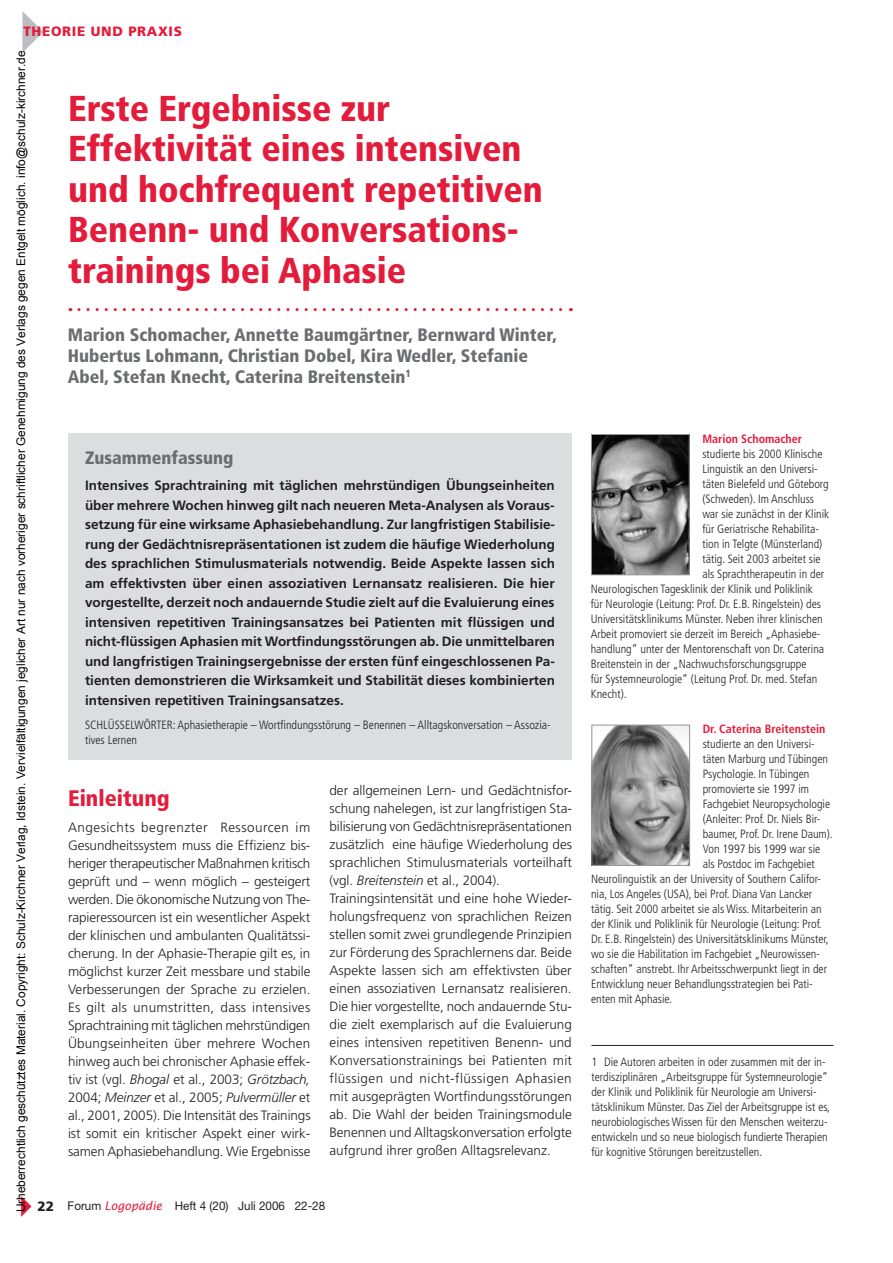
<style>
.page{position:relative;width:893px;height:1263px;background:#fff}
.page>*{position:absolute;margin:0;border:0;box-sizing:border-box;transform-origin:0 0}
.t1{font:900 condensed 36px/40.5px "Frutiger";color:#e41c3b}
.t2{font:900 condensed 22.5px "Frutiger";color:#e41c3b}
.t3{font:900 condensed 18px/21px "Frutiger";color:#6c6d70}
.t4{font:300 13.5px/18px "Frutiger";color:#231f20;text-align:justify}
.t5{font:700 13.5px/19.5px "Frutiger";color:#231f20;text-align:justify}
.t6{font:900 13.5px "Frutiger";letter-spacing:.05em;color:#e41c3b}
.t7{font:300 condensed 12px/15px "Frutiger LT";color:#231f20}
.t8{font:700 condensed 12px "Frutiger LT";color:#e41c3b}
.t9{font:12px "Helvetica Neue";color:#231f20}
.t10{font:11.85px "Arial";color:#000}
.s1{font-style:italic}
.s2{font-family:"Frutiger";font-weight:900;font-size:13.5px}
.s3{font-family:"Lucida Sans";font-style:italic;color:#e41c3b}
</style>
<div class="page">
<svg style="left:79px;top:308px;width:492px;height:3px"></svg>
<div style="left:68px;top:434px;width:504px;height:326px;background:#dcdddf"></div>
<img style="left:593px;top:727px;width:95px;height:137px">
<div style="left:591px;top:725px;width:99px;height:141px;border:1px solid #939598"></div>
<img style="left:593px;top:436px;width:95px;height:137px">
<div style="left:591px;top:434px;width:99px;height:141px;border:1px solid #939598"></div>
<hr style="left:591px;top:1045px;width:242px;height:1px;background:#231f20">
<p class="t6" style="left:23px;top:23px;width:160px">THEORIE UND PRAXIS</p>
<p class="t10" style="left:13px;top:1212px;width:1163px;rotate:-90deg">Urheberrechtlich geschütztes Material. Copyright: Schulz-Kirchner Verlag, Idstein. Vervielfältigungen jeglicher Art nur nach vorheriger schriftlicher Genehmigung des Verlags gegen Entgelt möglich. info@schulz-kirchner.de</p>
<h1 class="t1" style="left:68px;top:88px;width:476px">Erste Ergebnisse zur<br>Effektivität eines intensiven und hochfrequent repetitiven<br>Benenn- und Konversations&shy;trainings bei Aphasie</h1>
<h3 class="t3" style="left:68px;top:324px;width:491px">Marion Schomacher, Annette Baumgärtner, Bernward Winter,<br>Hubertus Lohmann, Christian Dobel, Kira Wedler, Stefanie<br>Abel, Stefan Knecht, Caterina Breitenstein<sup>1</sup></h3>
<h3 class="t3" style="left:85px;top:447px;width:150px">Zusammenfassung</h3>
<p class="t5" style="left:85px;top:476px;width:472px">Intensives Sprachtraining mit täglichen mehrstündigen Übungseinheiten über mehrere Wochen hinweg gilt nach neueren Meta-Analysen als Voraus&shy;setzung für eine wirksame Aphasiebehandlung. Zur langfristigen Stabilisie&shy;rung der Gedächtnisrepräsentationen ist zudem die häufige Wiederholung des sprachlichen Stimulusmaterials notwendig. Beide Aspekte lassen sich am effektivsten über einen assoziativen Lernansatz realisieren. Die hier vorgestellte, derzeit noch andauernde Studie zielt auf die Evaluierung eines intensiven repetitiven Trainingsansatzes bei Patienten mit flüssigen und nicht-flüssigen Aphasien mit Wortfindungsstörungen ab. Die unmittelbaren und langfristigen Trainingsergebnisse der ersten fünf eingeschlossenen Pa&shy;tienten demonstrieren die Wirksamkeit und Stabilität dieses kombinierten intensiven repetitiven Trainingsansatzes.</p>
<p class="t7" style="left:85px;top:717px;width:467px">SCHLÜSSELWÖRTER: Aphasietherapie – Wortfindungsstörung – Benennen – Alltagskonversation – Assozia&shy;tives Lernen</p>
<h2 class="t2" style="left:68px;top:784px;width:103px">Einleitung</h2>
<p class="t4" style="left:68px;top:818px;width:244px">Angesichts begrenzter Ressourcen im Gesundheitssystem muss die Effizienz bis&shy;heriger therapeutischer Maßnahmen kritisch geprüft und – wenn möglich – gesteigert werden. Die ökonomische Nutzung von The&shy;rapieressourcen ist ein wesentlicher Aspekt der klinischen und ambulanten Qualitätssi&shy;cherung. In der Aphasie-Therapie gilt es, in möglichst kurzer Zeit messbare und stabile Verbesserungen der Sprache zu erzielen.<br>Es gilt als unumstritten, dass intensives Sprachtraining mit täglichen mehrstündigen Übungseinheiten über mehrere Wochen hinweg auch bei chronischer Aphasie effek&shy;tiv ist (vgl. <span class="s1">Bhogal</span> et al., 2003; <span class="s1">Grötzbach, </span>2004; <span class="s1">Meinzer</span> et al., 2005; <span class="s1">Pulvermüller</span> et al., 2001, 2005). Die Intensität des Trainings ist somit ein kritischer Aspekt einer wirk&shy;samen Aphasiebehandlung. Wie Ergebnisse</p>
<p class="t4" style="left:330px;top:782px;width:244px;text-align:left">der allgemeinen Lern- und Gedächtnisfor&shy;schung nahelegen, ist zur langfristigen Sta&shy;bilisierung von Gedächtnisrepräsentationen zusätzlich eine häufige Wiederholung des sprachlichen Stimulusmaterials vorteilhaft (vgl. <span class="s1">Breitenstein</span> et al., 2004).<br>Trainingsintensität und eine hohe Wieder&shy;holungsfrequenz von sprachlichen Reizen stellen somit zwei grundlegende Prinzipien zur Förderung des Sprachlernens dar. Beide Aspekte lassen sich am effektivsten über einen assoziativen Lernansatz realisieren.<br>Die hier vorgestellte, noch andauernde Stu&shy;die zielt exemplarisch auf die Evaluierung eines intensiven repetitiven Benenn- und Konversationstrainings bei Patienten mit flüssigen und nicht-flüssigen Aphasien mit ausgeprägten Wortfindungsstörungen ab. Die Wahl der beiden Trainingsmodule Benennen und Alltagskonversation erfolgte aufgrund ihrer großen Alltagsrelevanz.</p>
<p class="t9" style="left:37px;top:1199px;width:289px"><span class="s2">22</span> Forum <span class="s3">Logopädie</span> Heft 4 (20) Juli 2006 22-28</p>
<p class="t8" style="left:702px;top:431px;width:101px">Marion Schomacher</p>
<p class="t7" style="left:702px;top:446px;width:122px">studierte bis 2000 Klinische</p>
<p class="t7" style="left:702px;top:461px;width:117px">Linguistik an den Universi-</p>
<p class="t7" style="left:702px;top:476px;width:128px">täten Bielefeld und Göteborg</p>
<p class="t7" style="left:702px;top:491px;width:113px">(Schweden). Im Anschluss</p>
<p class="t7" style="left:702px;top:506px;width:128px">war sie zunächst in der Klinik</p>
<p class="t7" style="left:702px;top:521px;width:118px">für Geriatrische Rehabilita-</p>
<p class="t7" style="left:702px;top:536px;width:122px">tion in Telgte (Münsterland)</p>
<p class="t7" style="left:702px;top:551px;width:120px">tätig. Seit 2003 arbeitet sie</p>
<p class="t7" style="left:702px;top:566px;width:123px">als Sprachtherapeutin in der</p>
<p class="t7" style="left:591px;top:581px;width:224px">Neurologischen Tagesklinik der Klinik und Poliklinik</p>
<p class="t7" style="left:591px;top:596px;width:232px">für Neurologie (Leitung: Prof. Dr. E.B. Ringelstein) des</p>
<p class="t7" style="left:591px;top:611px;width:234px">Universitätsklinikums Münster. Neben ihrer klinischen</p>
<p class="t7" style="left:591px;top:626px;width:231px">Arbeit promoviert sie derzeit im Bereich „Aphasiebe-</p>
<p class="t7" style="left:591px;top:641px;width:235px">handlung“ unter der Mentorenschaft von Dr. Caterina</p>
<p class="t7" style="left:591px;top:656px;width:217px">Breitenstein in der „Nachwuchsforschungsgruppe</p>
<p class="t7" style="left:591px;top:671px;width:228px">für Systemneurologie“ (Leitung Prof. Dr. med. Stefan</p>
<p class="t7" style="left:591px;top:686px;width:37px">Knecht).</p>
<p class="t8" style="left:703px;top:722px;width:124px">Dr. Caterina Breitenstein</p>
<p class="t7" style="left:703px;top:737px;width:114px">studierte an den Universi-</p>
<p class="t7" style="left:703px;top:752px;width:127px">täten Marburg und Tübingen</p>
<p class="t7" style="left:703px;top:767px;width:108px">Psychologie. In Tübingen</p>
<p class="t7" style="left:703px;top:782px;width:108px">promovierte sie 1997 im</p>
<p class="t7" style="left:703px;top:797px;width:129px">Fachgebiet Neuropsychologie</p>
<p class="t7" style="left:703px;top:812px;width:119px">(Anleiter: Prof. Dr. Niels Bir-</p>
<p class="t7" style="left:703px;top:827px;width:132px">baumer, Prof. Dr. Irene Daum).</p>
<p class="t7" style="left:703px;top:842px;width:119px">Von 1997 bis 1999 war sie</p>
<p class="t7" style="left:703px;top:857px;width:114px">als Postdoc im Fachgebiet</p>
<p class="t7" style="left:591px;top:872px;width:231px">Neurolinguistik an der University of Southern Califor-</p>
<p class="t7" style="left:591px;top:887px;width:223px">nia, Los Angeles (USA), bei Prof. Diana Van Lancker</p>
<p class="t7" style="left:591px;top:902px;width:232px">tätig. Seit 2000 arbeitet sie als Wiss. Mitarbeiterin an</p>
<p class="t7" style="left:591px;top:917px;width:232px">der Klinik und Poliklinik für Neurologie (Leitung: Prof.</p>
<p class="t7" style="left:591px;top:932px;width:239px">Dr. E.B. Ringelstein) des Universitätsklinikums Münster,</p>
<p class="t7" style="left:591px;top:947px;width:230px">wo sie die Habilitation im Fachgebiet „Neurowissen-</p>
<p class="t7" style="left:591px;top:962px;width:237px">schaften“ anstrebt. Ihr Arbeitsschwerpunkt liegt in der</p>
<p class="t7" style="left:591px;top:977px;width:223px">Entwicklung neuer Behandlungsstrategien bei Pati-</p>
<p class="t7" style="left:591px;top:992px;width:83px">enten mit Aphasie.</p>
<p class="t7" style="left:591px;top:1054px;width:240px">1 Die Autoren arbeiten in oder zusammen mit der in&shy;terdisziplinären „Arbeitsgruppe für Systemneurologie“ der Klinik und Poliklinik für Neurologie am Universi&shy;tätsklinikum Münster. Das Ziel der Arbeitsgruppe ist es, neurobiologisches Wissen für den Menschen weiterzu&shy;entwickeln und so neue biologisch fundierte Therapien für kognitive Störungen bereitzustellen.</p>
</div>
